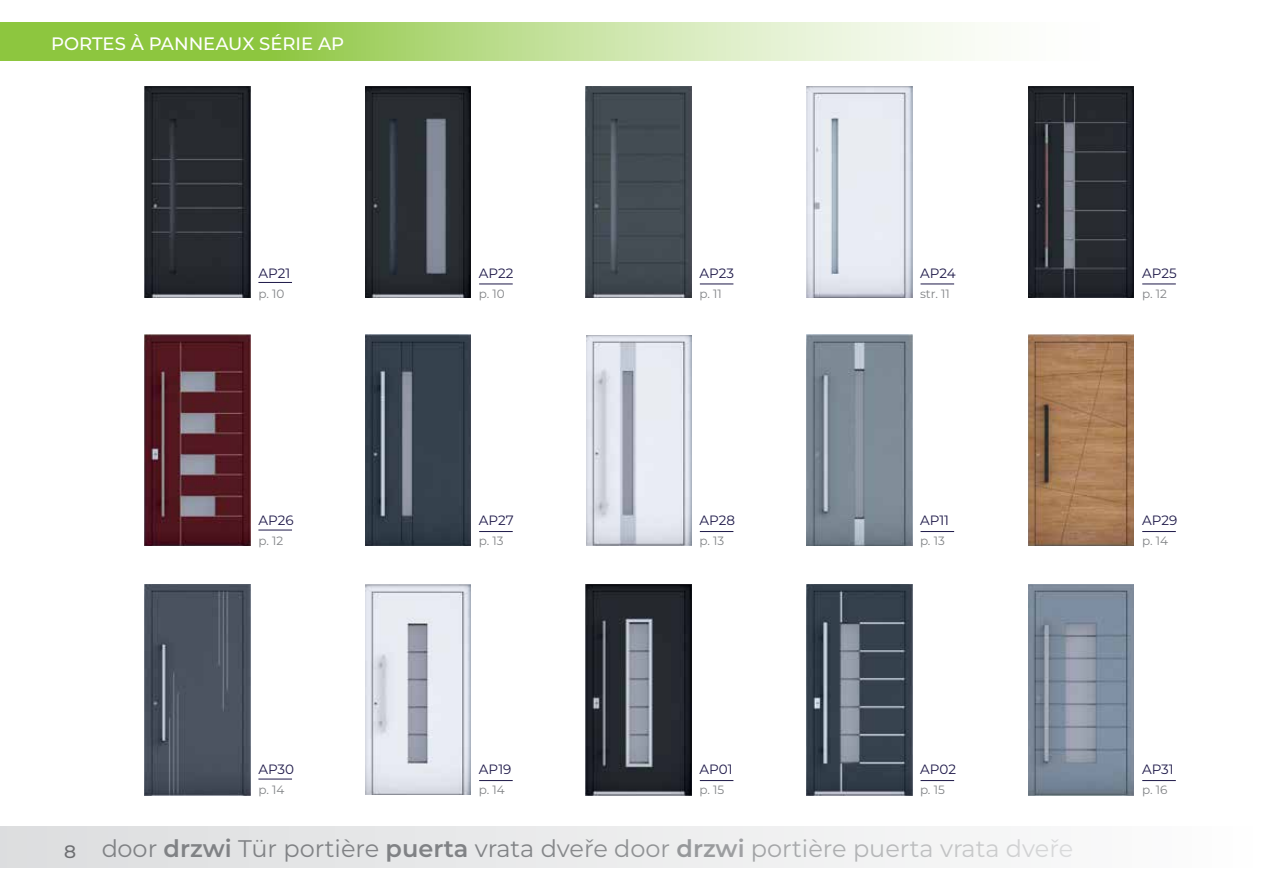
<style>
.page{position:relative;width:1263px;height:893px;background:#fff}
.page>*{position:absolute;margin:0;border:0;box-sizing:border-box;transform-origin:0 0}
.t1{font:24px "Aluprof Sans";color:#808285}
.t2{font:500 18px "Aluprof Sans";color:#fff}
.t3{font:500 18px "Aluprof Sans";color:#6d6e71}
.t4{font:13.5px "Aluprof Sans";color:#1d1848}
.t5{font:12px "Aluprof Sans";color:#808285}
.s1{font-weight:600}
</style>
<div class="page">
<div style="left:0;top:827px;width:1263px;height:41px;background:linear-gradient(to right,#dcdddf,#fdfdfd)"></div>
<img style="left:586px;top:335px;width:105px;height:210px">
<img style="left:145px;top:86px;width:105px;height:212px">
<img style="left:145px;top:335px;width:105px;height:211px">
<img style="left:145px;top:584px;width:105px;height:211px">
<img style="left:586px;top:584px;width:105px;height:211px">
<img style="left:807px;top:584px;width:105px;height:211px">
<img style="left:1028px;top:584px;width:105px;height:211px">
<img style="left:365px;top:86px;width:106px;height:212px">
<img style="left:365px;top:335px;width:106px;height:211px">
<img style="left:807px;top:335px;width:105px;height:211px">
<img style="left:1028px;top:335px;width:105px;height:211px">
<img style="left:807px;top:86px;width:105px;height:212px">
<img style="left:1028px;top:86px;width:105px;height:212px">
<img style="left:586px;top:86px;width:105px;height:212px">
<hr style="left:258px;top:282px;width:34px;height:1px;background:#1d1848">
<hr style="left:258px;top:530px;width:34px;height:1px;background:#1d1848">
<hr style="left:479px;top:284px;width:34px;height:1px;background:#1d1848">
<hr style="left:479px;top:531px;width:34px;height:1px;background:#1d1848">
<hr style="left:700px;top:284px;width:33px;height:1px;background:#1d1848">
<hr style="left:700px;top:531px;width:33px;height:1px;background:#1d1848">
<hr style="left:920px;top:284px;width:34px;height:1px;background:#1d1848">
<hr style="left:920px;top:531px;width:34px;height:1px;background:#1d1848">
<hr style="left:1142px;top:284px;width:34px;height:1px;background:#1d1848">
<hr style="left:1142px;top:531px;width:34px;height:1px;background:#1d1848">
<img style="left:365px;top:585px;width:105px;height:210px">
<svg style="left:0;top:23px;width:975px;height:38px;background:#b9dc8a"></svg>
<hr style="left:258px;top:779px;width:34px;height:1px;background:#1d1848">
<hr style="left:479px;top:780px;width:34px;height:1px;background:#1d1848">
<hr style="left:700px;top:780px;width:33px;height:1px;background:#1d1848">
<hr style="left:920px;top:780px;width:34px;height:1px;background:#1d1848">
<hr style="left:1142px;top:780px;width:34px;height:1px;background:#1d1848">
<p class="t2" style="left:51px;top:31px;width:295px">PORTES À PANNEAUX SÉRIE AP</p>
<p class="t4" style="left:258px;top:263px;width:33px">AP21</p>
<p class="t5" style="left:258px;top:285px;width:27px">p. 10</p>
<p class="t4" style="left:258px;top:511px;width:37px">AP26</p>
<p class="t5" style="left:258px;top:533px;width:26px">p. 12</p>
<p class="t4" style="left:479px;top:263px;width:36px">AP22</p>
<p class="t5" style="left:479px;top:285px;width:27px">p. 10</p>
<p class="t4" style="left:479px;top:511px;width:36px">AP27</p>
<p class="t5" style="left:479px;top:533px;width:26px">p. 13</p>
<p class="t4" style="left:699px;top:263px;width:36px">AP23</p>
<p class="t5" style="left:699px;top:285px;width:24px">p. 11</p>
<p class="t4" style="left:699px;top:511px;width:37px">AP28</p>
<p class="t5" style="left:699px;top:533px;width:26px">p. 13</p>
<p class="t4" style="left:920px;top:263px;width:37px">AP24</p>
<p class="t5" style="left:920px;top:285px;width:31px">str. 11</p>
<p class="t4" style="left:920px;top:511px;width:31px">AP11</p>
<p class="t5" style="left:920px;top:533px;width:26px">p. 13</p>
<p class="t4" style="left:1142px;top:263px;width:36px">AP25</p>
<p class="t5" style="left:1142px;top:285px;width:26px">p. 12</p>
<p class="t4" style="left:1142px;top:511px;width:37px">AP29</p>
<p class="t5" style="left:1142px;top:533px;width:27px">p. 14</p>
<p class="t3" style="left:64px;top:838px;width:14px">8</p>
<p class="t4" style="left:258px;top:760px;width:37px">AP30</p>
<p class="t5" style="left:258px;top:782px;width:27px">p. 14</p>
<p class="t4" style="left:479px;top:760px;width:34px">AP19</p>
<p class="t5" style="left:479px;top:782px;width:27px">p. 14</p>
<p class="t4" style="left:699px;top:760px;width:35px">AP01</p>
<p class="t5" style="left:699px;top:782px;width:26px">p. 15</p>
<p class="t4" style="left:920px;top:760px;width:37px">AP02</p>
<p class="t5" style="left:920px;top:782px;width:26px">p. 15</p>
<p class="t1" style="left:101px;top:832px;width:973px">door <span class="s1">drzwi</span> Tür portière <span class="s1">puerta</span> vrata dveře door <span class="s1">drzwi</span> portière puerta vrata dveře</p>
<p class="t4" style="left:1142px;top:760px;width:33px">AP31</p>
<p class="t5" style="left:1142px;top:782px;width:27px">p. 16</p>
</div>
